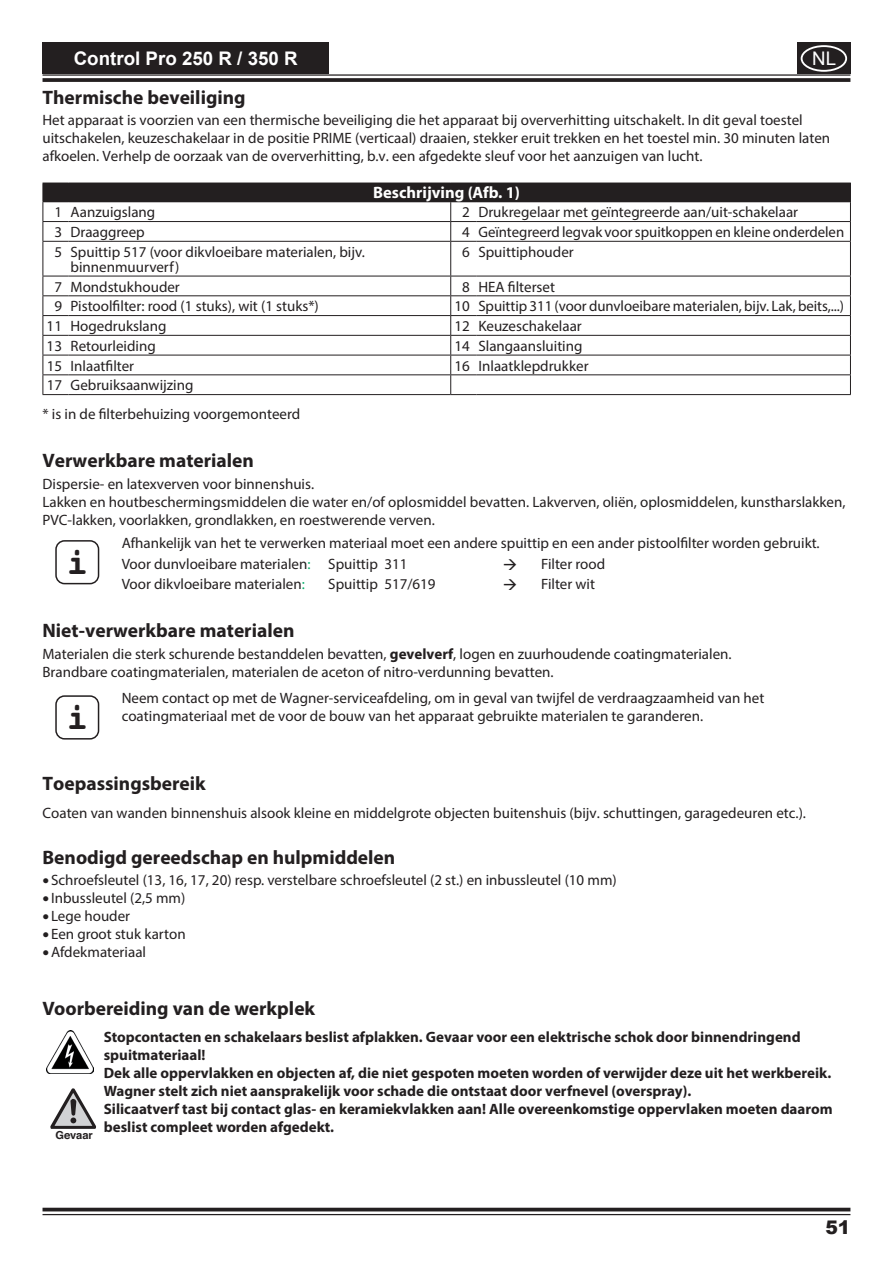
<style>
.page{position:relative;width:893px;height:1263px;background:#fff}
.page>*{position:absolute;margin:0;border:0;box-sizing:border-box;transform-origin:0 0}
.t1{font:700 36px "Courier";color:#231f20}
.t2{font:700 19.5px "Myriad Pro";color:#231f20}
.t3{font:700 18.75px "Arial";color:#fff}
.t4{font:900 18.75px "Arial";color:#231f20}
.t5{font:18.75px "Arial";color:#fff}
.t6{font:700 16.5px "Myriad Pro";color:#fff}
.t7{font:15px/18px "Myriad Pro";color:#231f20}
.t8{font:700 15px/18px "Myriad Pro";color:#231f20}
.t9{font:700 11.1px "Helvetica";color:#231f20}
.s1{color:#06ae6a}
.s2{font-weight:700}
.s3{font-size:24px}
</style>
<div class="page">
<hr style="left:43px;top:74px;width:807px;height:2px;background:#231f20">
<svg style="left:43px;top:78px;width:807px;height:4px;background:#302c2d"></svg>
<hr style="left:43px;top:1208px;width:807px;height:3px;background:#231f20">
<hr style="left:43px;top:1214px;width:807px;height:1px;background:#231f20">
<div style="left:43px;top:43px;width:286px;height:31px;background:#231f20"></div>
<div style="left:797px;top:43px;width:53px;height:31px;background:#231f20"></div>
<div style="left:801px;top:45px;width:46px;height:27px;border:2px solid #fff;border-radius:50%"></div>
<div style="left:43px;top:183px;width:807px;height:19px;background:#231f20"></div>
<hr style="left:68px;top:221px;width:383px;height:1px;background:#231f20">
<hr style="left:476px;top:221px;width:375px;height:1px;background:#231f20">
<svg style="left:850px;top:183px;width:1px;height:58px"></svg>
<svg style="left:43px;top:202px;width:25px;height:40px"></svg>
<hr style="left:43px;top:242px;width:1px;height:34px;background:#231f20">
<hr style="left:68px;top:241px;width:383px;height:1px;background:#231f20">
<svg style="left:450px;top:202px;width:26px;height:40px"></svg>
<hr style="left:450px;top:242px;width:1px;height:34px;background:#231f20">
<hr style="left:476px;top:241px;width:375px;height:1px;background:#231f20">
<hr style="left:850px;top:242px;width:1px;height:34px;background:#231f20">
<svg style="left:42px;top:276px;width:809px;height:464px"></svg>
<img style="left:46px;top:1031px;width:48px;height:42px">
<svg style="left:50px;top:1088px;width:46px;height:41px"></svg>
<p class="t3" style="left:74px;top:46px;width:226px">Control Pro 250 R / 350 R</p>
<p class="t5" style="left:812px;top:46px;width:25px">NL</p>
<h2 class="t2" style="left:43px;top:85px;width:205px">Thermische beveiliging</h2>
<p class="t7" style="left:43px;top:111px;width:789px">Het apparaat is voorzien van een thermische beveiliging die het apparaat bij oververhitting uitschakelt. In dit geval toestel uitschakelen, keuzeschakelaar in de positie PRIME (verticaal) draaien, stekker eruit trekken en het toestel min. 30 minuten laten afkoelen. Verhelp de oorzaak van de oververhitting, b.v. een afgedekte sleuf voor het aanzuigen van lucht.</p>
<p class="t6" style="left:373px;top:181px;width:148px">Beschrijving (Afb. 1)</p>
<p class="t7" style="left:54px;top:203px;width:102px">1 Aanzuigslang</p>
<p class="t7" style="left:462px;top:203px;width:337px">2 Drukregelaar met geïntegreerde aan/uit-schakelaar</p>
<p class="t7" style="left:54px;top:223px;width:92px">3 Draaggreep</p>
<p class="t7" style="left:462px;top:223px;width:384px">4 Geïntegreerd legvak voor spuitkoppen en kleine onderdelen</p>
<p class="t7" style="left:71px;top:244px;width:296px;line-height:15px;text-indent:-16px">5 Spuittip 517 (voor dikvloeibare materialen, bijv. binnenmuurverf)</p>
<p class="t7" style="left:462px;top:243px;width:113px">6 Spuittiphouder</p>
<p class="t7" style="left:54px;top:277px;width:127px">7 Mondstukhouder</p>
<p class="t7" style="left:462px;top:277px;width:94px">8 HEA filterset</p>
<p class="t7" style="left:54px;top:297px;width:266px">9 Pistoolfilter: rood (1 stuks), wit (1 stuks*)</p>
<p class="t7" style="left:454px;top:297px;width:391px">10 Spuittip 311 (voor dunvloeibare materialen, bijv. Lak, beits,...)</p>
<p class="t7" style="left:47px;top:317px;width:121px">11 Hogedrukslang</p>
<p class="t7" style="left:454px;top:317px;width:129px">12 Keuzeschakelaar</p>
<p class="t7" style="left:47px;top:337px;width:111px">13 Retourleiding</p>
<p class="t7" style="left:454px;top:337px;width:129px">14 Slangaansluiting</p>
<p class="t7" style="left:47px;top:356px;width:89px">15 Inlaatfilter</p>
<p class="t7" style="left:454px;top:356px;width:136px">16 Inlaatklepdrukker</p>
<p class="t7" style="left:43px;top:370px;width:259px;line-height:29.1px">17 Gebruiksaanwijzing<br>* is in de filterbehuizing voorgemonteerd</p>
<h2 class="t2" style="left:43px;top:448px;width:213px">Verwerkbare materialen</h2>
<p class="t7" style="left:43px;top:474px;width:804px">Dispersie- en latexverven voor binnenshuis.<br>Lakken en houtbeschermingsmiddelen die water en/of oplosmiddel bevatten. Lakverven, oliën, oplosmiddelen, kunstharslakken,<br>PVC-lakken, voorlakken, grondlakken, en roestwerende verven.</p>
<h1 class="t1" style="left:66px;top:542px;width:23px">i</h1>
<p class="t7" style="left:122px;top:532px;width:699px;line-height:21.5px">Afhankelijk van het te verwerken materiaal moet een andere spuittip en een ander pistoolfilter worden gebruikt.<br>Voor dunvloeibare materialen<span class="s1">:</span> Spuittip 311</p>
<p class="t7" style="left:503px;top:555px;width:104px">→ Filter rood</p>
<p class="t7" style="left:122px;top:575px;width:185px">Voor dikvloeibare materialen<span class="s1">:</span></p>
<p class="t7" style="left:328px;top:575px;width:109px">Spuittip 517/619</p>
<p class="t7" style="left:503px;top:575px;width:94px">→ Filter wit</p>
<h2 class="t2" style="left:43px;top:618px;width:253px">Niet-verwerkbare materialen</h2>
<p class="t7" style="left:43px;top:644px;width:691px">Materialen die sterk schurende bestanddelen bevatten, <span class="s2">gevelverf</span>, logen en zuurhoudende coatingmaterialen.<br>Brandbare coatingmaterialen, materialen de aceton of nitro-verdunning bevatten.</p>
<h1 class="t1" style="left:66px;top:697px;width:23px">i</h1>
<p class="t7" style="left:122px;top:689px;width:644px">Neem contact op met de Wagner-serviceafdeling, om in geval van twijfel de verdraagzaamheid van het coatingmateriaal met de voor de bouw van het apparaat gebruikte materialen te garanderen.</p>
<h2 class="t2" style="left:43px;top:770px;width:165px">Toepassingsbereik</h2>
<p class="t7" style="left:43px;top:803px;width:765px">Coaten van wanden binnenshuis alsook kleine en middelgrote objecten buitenshuis (bijv. schuttingen, garagedeuren etc.).</p>
<h2 class="t2" style="left:43px;top:845px;width:354px">Benodigd gereedschap en hulpmiddelen</h2>
<p class="t7" style="left:43px;top:871px;width:576px"><span class="s3">•</span>Schroefsleutel (13, 16, 17, 20) resp. verstelbare schroefsleutel (2 st.) en inbussleutel (10 mm)</p>
<p class="t7" style="left:43px;top:889px;width:144px"><span class="s3">•</span>Inbussleutel (2,5 mm)</p>
<p class="t7" style="left:43px;top:907px;width:89px"><span class="s3">•</span>Lege houder</p>
<p class="t7" style="left:43px;top:925px;width:145px"><span class="s3">•</span>Een groot stuk karton</p>
<p class="t7" style="left:43px;top:943px;width:105px"><span class="s3">•</span>Afdekmateriaal</p>
<h2 class="t2" style="left:43px;top:995px;width:274px">Voorbereiding van de werkplek</h2>
<p class="t9" style="left:55px;top:1125px;width:39px">Gevaar</p>
<p class="t8" style="left:104px;top:1027px;width:730px">Stopcontacten en schakelaars beslist afplakken. Gevaar voor een elektrische schok door binnendringend spuitmateriaal!<br>Dek alle oppervlakken en objecten af, die niet gespoten moeten worden of verwijder deze uit het werkbereik.<br>Wagner stelt zich niet aansprakelijk voor schade die ontstaat door verfnevel (overspray).<br>Silicaatverf tast bij contact glas- en keramiekvlakken aan! Alle overeenkomstige oppervlaken moeten daarom beslist compleet worden afgedekt.</p>
<p class="t4" style="left:825px;top:1213px;width:27px">51</p>
</div>
